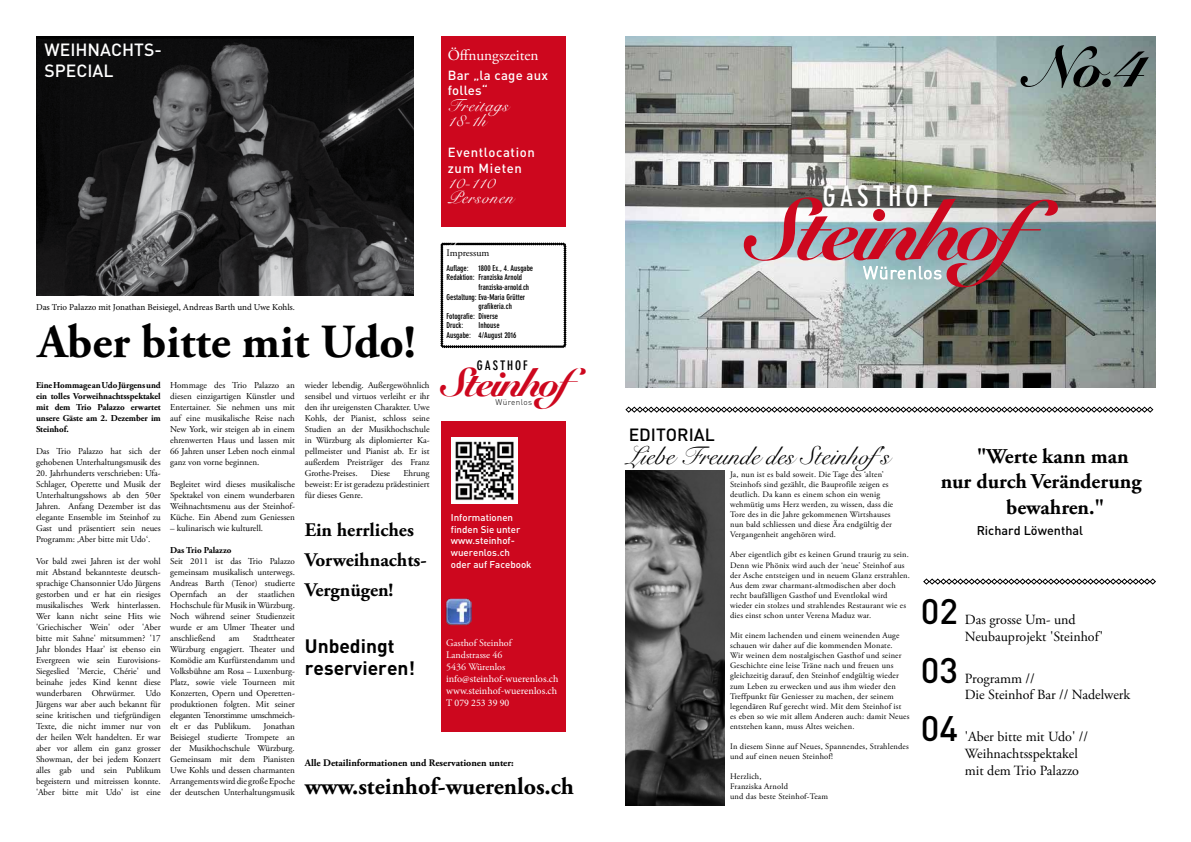
<style>
.page{position:relative;width:1191px;height:842px;background:#fff}
.page>*{position:absolute;margin:0;border:0;box-sizing:border-box;transform-origin:0 0}
.t1{font:900 86px "Snell Roundhand";letter-spacing:-.05em;color:#cd071e}
.t2{font:900 56.7px "Snell Roundhand";color:#000}
.t3{font:700 47.4px "Adobe Garamond Pro";color:#000}
.t4{font:900 39.9px "Snell Roundhand";letter-spacing:-.05em;color:#cd071e}
.t5{font:500 35px "DIN";color:#000}
.t6{font:700 condensed 28px "DIN Neuzeit Grotesk";letter-spacing:.15em;color:#fff}
.t7{font:25.4px "Snell Roundhand";color:#000}
.t8{font:700 24px "Adobe Garamond Pro";color:#000}
.t9{font:700 21px "Adobe Garamond Pro";color:#000}
.t10{font:700 19.2px/30px "Adobe Garamond Pro";color:#000}
.t11{font:700 19.2px/22px "DIN";color:#000}
.t12{font:500 17.5px/21px "DIN";color:#fff}
.t13{font:500 17.5px "DIN";color:#000}
.t14{font:17.3px/15.3px "Snell Roundhand";letter-spacing:.05em;color:#fff}
.t15{font:15.3px "Adobe Garamond Pro";color:#fff}
.t16{font:14px/16.8px "Adobe Garamond Pro";color:#000}
.t17{font:500 13.1px/15.7px "DIN";letter-spacing:.045em;color:#fff}
.t18{font:500 13.1px/15.7px "DIN";letter-spacing:.02em;color:#fff}
.t19{font:700 condensed 13px "DIN Neuzeit Grotesk";letter-spacing:.15em;color:#000}
.t20{font:500 12.6px "DIN";color:#000}
.t21{font:10px/12px "Minion Pro";color:#fff}
.t22{font:700 10px "Adobe Garamond Pro";color:#000}
.t23{font:10px/12px "Adobe Garamond Pro";color:#fff}
.t24{font:10px "Adobe Garamond Pro";color:#000}
.t25{font:500 9.7px/11.7px "DIN";color:#fff}
.t26{font:9px/11px "Adobe Garamond Pro";color:#000;text-align:justify}
.t27{font:700 9px/11px "Adobe Garamond Pro";letter-spacing:-.005em;color:#000;text-align:justify}
.t28{font:9px "Minion Pro";letter-spacing:-.005em;color:#000}
.t29{font:8.4px/10.1px "Adobe Garamond Pro";letter-spacing:.02em;color:#000}
.t30{font:300 8.1px "DIN";letter-spacing:.05em;color:#000}
.t31{font:700 condensed 8px/9.6px "DIN Neuzeit Grotesk";color:#000}
</style>
<div class="page">
<img style="left:626px;top:36px;width:529px;height:352px">
<svg style="left:862px;top:266px;width:79px;height:14px"></svg>
<img style="left:626px;top:471px;width:99px;height:335px">
<svg style="left:625px;top:406px;width:528px;height:7px"></svg>
<svg style="left:923px;top:578px;width:233px;height:7px"></svg>
<svg style="left:441px;top:243px;width:125px;height:105px"></svg>
<div style="left:441px;top:36px;width:124px;height:190px;background:#cd071e"></div>
<div style="left:441px;top:421px;width:124px;height:310px;background:#cd071e"></div>
<img style="left:445px;top:599px;width:27px;height:26px">
<img style="left:451px;top:438px;width:66px;height:66px">
<img style="left:36px;top:36px;width:377px;height:259px">
<h3 class="t12" style="left:45px;top:39px;width:119px">WEIHNACHTS-<br>SPECIAL</h3>
<h3 class="t15" style="left:448px;top:46px;width:92px">Öffnungszeiten</h3>
<h3 class="t18" style="left:448px;top:67px;width:102px">Bar „la cage aux folles“</h3>
<h3 class="t14" style="left:448px;top:97px;width:62px">Freitags<br>18-1h</h3>
<h3 class="t17" style="left:448px;top:144px;width:89px">Eventlocation zum Mieten</h3>
<h3 class="t14" style="left:448px;top:175px;width:67px">10-110<br>Personen</h3>
<h3 class="t14" style="left:448px;top:236px;width:10px">4</h3>
<p class="t24" style="left:446px;top:247px;width:44px">Impressum</p>
<p class="t31" style="left:446px;top:263px;width:88px">Auflage: 1800 Ex., 4. Ausgabe</p>
<p class="t31" style="left:446px;top:273px;width:77px">Redaktion: Franziska Arnold</p>
<p class="t31" style="left:478px;top:282px;width:52px">franziska-arnold.ch</p>
<p class="t31" style="left:446px;top:292px;width:80px">Gestaltung: Eva-Maria Grütter</p>
<p class="t31" style="left:478px;top:302px;width:35px">grafikeria.ch</p>
<p class="t31" style="left:446px;top:311px;width:53px">Fotografie: Diverse</p>
<p class="t31" style="left:446px;top:321px;width:18px">Druck:</p>
<p class="t28" style="left:36px;top:301px;width:260px">Das Trio Palazzo mit Jonathan Beisiegel, Andreas Barth und Uwe Kohls.</p>
<p class="t31" style="left:446px;top:321px;width:71px;text-indent:32px">Inhouse<br>Ausgabe: 4/August 2016</p>
<h3 class="t3" style="left:38px;top:315px;width:379px">Aber bitte mit Udo!</h3>
<p class="t27" style="left:36px;top:380px;width:126px">Eine Hommage an Udo Jürgens und ein tolles Vorweihnachtsspektakel mit dem Trio Palazzo erwartet unsere Gäste am 2. Dezember im Steinhof.</p>
<p class="t26" style="left:36px;top:446px;width:126px">Das Trio Palazzo hat sich der gehobenen Unterhaltungsmusik des</p>
<p class="t26" style="left:36px;top:468px;width:126px">20. Jahrhunderts verschrieben: Ufa-Schlager, Operette und Musik der Unterhaltungsshows ab den 50er Jahren. Anfang Dezember ist das elegante Ensemble im Steinhof zu Gast und präsentiert sein neues Programm: ‚Aber bitte mit Udo‘.</p>
<p class="t26" style="left:36px;top:556px;width:126px">Vor bald zwei Jahren ist der wohl mit Abstand bekannteste deutsch&shy;sprachige Chansonnier Udo Jürgens gestorben und er hat ein riesiges musikalisches Werk hinterlassen.<br>Wer kann nicht seine Hits wie 'Griechischer Wein' oder 'Aber bitte mit Sahne' mitsummen? '17<br>Jahr blondes Haar' ist ebenso ein Evergreen wie sein Eurovisions-Siegeslied 'Mercie, Chérie' und beinahe jedes Kind kennt diese wunderbaren Ohrwürmer. Udo Jürgens war aber auch bekannt für seine kritischen und tiefgründigen Texte, die nicht immer nur von der heilen Welt handelten. Er war aber vor allem ein ganz grosser Showman, der bei jedem Konzert alles gab und sein Publikum begeistern und mitreissen konnte. 'Aber bitte mit Udo' ist eine</p>
<h3 class="t19" style="left:477px;top:358px;width:52px">GASTHOF</h3>
<h3 class="t4" style="left:439px;top:359px;width:173px">Steinhof</h3>
<p class="t26" style="left:305px;top:380px;width:126px">wieder lebendig. Außergewöhnlich sensibel und virtuos verleiht er ihr den ihr ureigensten Charakter. Uwe Kohls, der Pianist, schloss seine Studien an der Musikhochschule in Würzburg als diplomierter Ka&shy;pellmeister und Pianist ab. Er ist außerdem Preisträger des Franz Grothe-Preises.</p>
<p class="t26" style="left:170px;top:380px;width:126px">Hommage des Trio Palazzo an diesen einzigartigen Künstler und Entertainer. Sie nehmen uns mit auf eine musikalische Reise nach New York, wir steigen ab in einem ehrenwerten Haus und lassen mit 66 Jahren unser Leben noch einmal ganz von vorne beginnen.</p>
<p class="t26" style="left:170px;top:479px;width:126px">Begleitet wird dieses musikalische Spektakel von einem wunderbaren Weihnachtsmenu aus der Steinhof-Küche. Ein Abend zum Geniessen</p>
<p class="t26" style="left:170px;top:523px;width:95px">– kulinarisch wie kulturell.</p>
<p class="t27" style="left:170px;top:545px;width:63px">Das Trio Palazzo</p>
<p class="t26" style="left:170px;top:556px;width:126px">Seit 2011 ist das Trio Palazzo gemeinsam musikalisch unterwegs.<br>Andreas Barth (Tenor) studierte Opernfach an der staatlichen Hochschule für Musik in Würzburg.<br>Noch während seiner Studienzeit wurde er am Ulmer Theater und anschließend</p>
<p class="t30" style="left:495px;top:397px;width:38px">Würenlos</p>
<p class="t26" style="left:305px;top:468px;width:126px;text-indent:99px">Ehrung beweist: Er ist geradezu prädestiniert für dieses Genre.</p>
<h3 class="t10" style="left:305px;top:515px;width:123px">Ein herrliches<br>Vorweihnachts-<br>Vergnügen!</h3>
<h3 class="t11" style="left:305px;top:634px;width:112px">Unbedingt reservieren!</h3>
<p class="t26" style="left:371px;top:468px;width:21px">Diese</p>
<p class="t25" style="left:451px;top:511px;width:82px">Informationen finden Sie unter www.steinhof&shy;wuerenlos.ch oder auf Facebook</p>
<p class="t26" style="left:170px;top:633px;width:126px;text-indent:83px">Stadttheater Würzburg engagiert. Theater und Komödie am Kurfürstendamm und Volksbühne am Rosa – Luxenburg-Platz, sowie viele Tourneen mit Konzerten, Opern und Operetten&shy;produktionen folgten. Mit seiner eleganten Tenorstimme umschmeich&shy;elt er das Publikum.</p>
<p class="t26" style="left:229px;top:633px;width:12px">am</p>
<p class="t23" style="left:446px;top:637px;width:67px">Gasthof Steinhof<br>Landstrasse 46<br>5436 Würenlos</p>
<p class="t21" style="left:446px;top:672px;width:114px">info@steinhof-wuerenlos.ch www.steinhof-wuerenlos.ch<br>T 079 253 39 90</p>
<p class="t26" style="left:170px;top:721px;width:126px;text-indent:93px">Jonathan Beisiegel studierte Trompete an der Musikhochschule Würzburg.<br>Gemeinsam mit dem Pianisten Uwe Kohls und dessen charmanten Arrangements wird die große Epoche der deutschen Unterhaltungsmusik</p>
<p class="t22" style="left:305px;top:756px;width:210px">Alle Detailinformationen und Reservationen unter:</p>
<h3 class="t8" style="left:305px;top:773px;width:271px">www.steinhof-wuerenlos.ch</h3>
<h2 class="t2" style="left:1024px;top:34px;width:124px">No.4</h2>
<h3 class="t6" style="left:823px;top:180px;width:111px">GASTHOF</h3>
<h1 class="t1" style="left:741px;top:179px;width:371px">Steinhof</h1>
<h3 class="t13" style="left:628px;top:423px;width:88px">EDITORIAL</h3>
<h3 class="t7" style="left:627px;top:435px;width:274px">Liebe Freunde des Steinhof's</h3>
<h3 class="t9" style="left:976px;top:444px;width:153px">"Werte kann man</h3>
<h3 class="t9" style="left:940px;top:470px;width:202px">nur durch Veränderung</h3>
<h3 class="t9" style="left:1006px;top:495px;width:100px">bewahren."</h3>
<h3 class="t20" style="left:976px;top:523px;width:108px">Richard Löwenthal</h3>
<p class="t29" style="left:730px;top:469px;width:165px">Ja, nun ist es bald soweit. Die Tage des ‘alten’ Steinhofs sind gezählt, die Bauprofile zeigen es deutlich. Da kann es einem schon ein wenig wehmütig ums Herz werden, zu wissen, dass die Tore des in die Jahre gekommenen Wirtshauses nun bald schliessen und diese Ära endgültig der Vergangenheit angehören wird.</p>
<p class="t29" style="left:730px;top:550px;width:181px">Aber eigentlich gibt es keinen Grund traurig zu sein.<br>Denn wie Phönix wird auch der ‘neue’ Steinhof aus der Asche entsteigen und in neuem Glanz erstrahlen.<br>Aus dem zwar charmant-altmodischen aber doch recht baufälligen Gasthof und Eventlokal wird wieder ein stolzes und strahlendes Restaurant wie es dies einst schon unter Verena Maduz war.</p>
<p class="t29" style="left:730px;top:631px;width:181px">Mit einem lachenden und einem weinenden Auge schauen wir daher auf die kommenden Monate.<br>Wir weinen dem nostalgischen Gasthof und seiner Geschichte eine leise Träne nach und freuen uns gleichzeitig darauf, den Steinhof endgültig wieder zum Leben zu erwecken und aus ihm wieder den Treffpunkt für Geniesser zu machen, der seinem legendären Ruf gerecht wird. Mit dem Steinhof ist es eben so wie mit allem Anderen auch: damit Neues entstehen kann, muss Altes weichen.</p>
<p class="t29" style="left:730px;top:742px;width:180px">In diesem Sinne auf Neues, Spannendes, Strahlendes und auf einen neuen Steinhof!</p>
<p class="t29" style="left:730px;top:772px;width:99px">Herzlich,<br>Franziska Arnold<br>und das beste Steinhof-Team</p>
<h3 class="t5" style="left:921px;top:589px;width:39px">02</h3>
<h3 class="t16" style="left:965px;top:611px;width:140px">Das grosse Um- und<br>Neubauprojekt 'Steinhof'</h3>
<h3 class="t5" style="left:921px;top:647px;width:39px">03</h3>
<h3 class="t16" style="left:965px;top:670px;width:167px">Programm //<br>Die Steinhof Bar // Nadelwerk</h3>
<h3 class="t5" style="left:921px;top:706px;width:39px">04</h3>
<h3 class="t16" style="left:965px;top:729px;width:125px">'Aber bitte mit Udo' //<br>Weihnachtsspektakel mit dem Trio Palazzo</h3>
</div>
